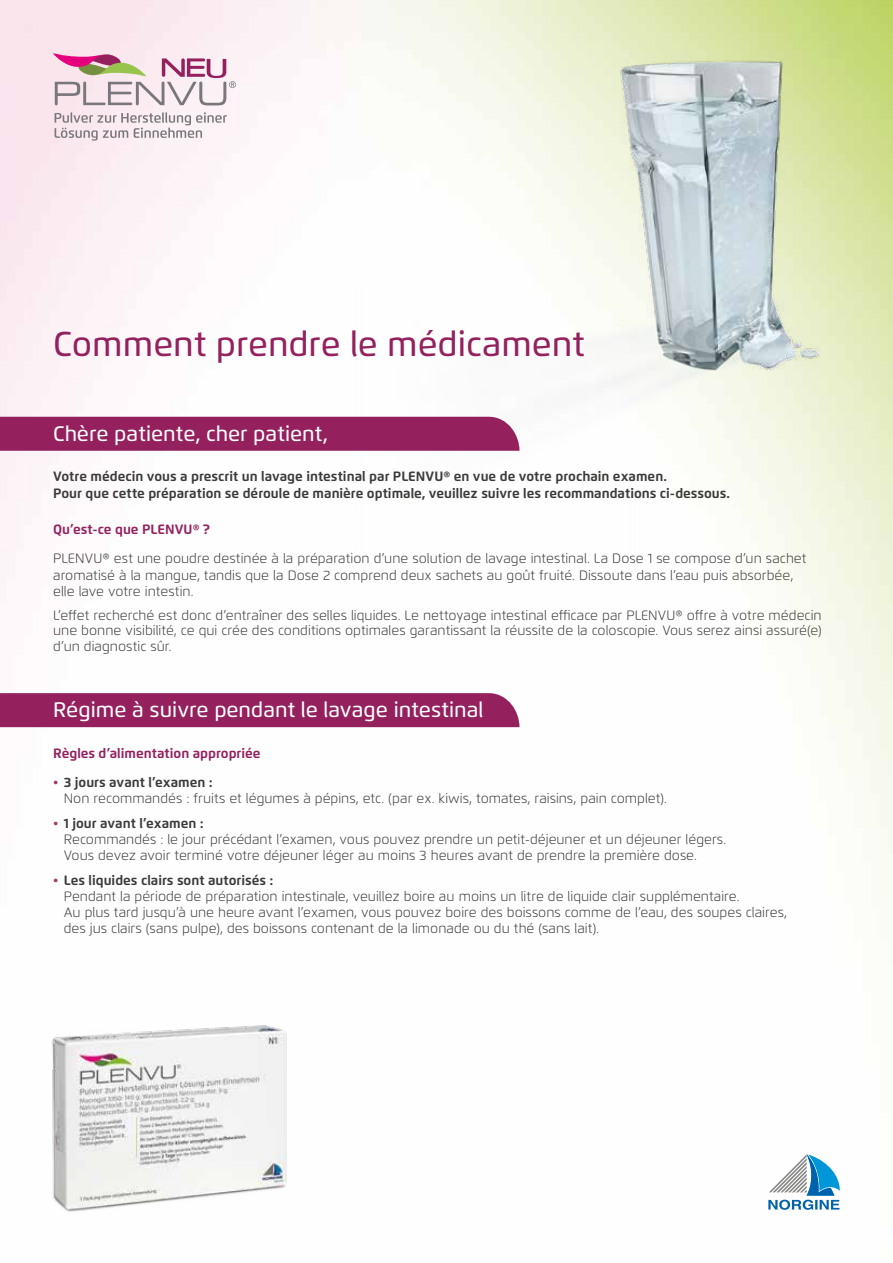
<style>
.page{position:relative;width:893px;height:1263px;background:#fff}
.page>*{position:absolute;margin:0;border:0;box-sizing:border-box;transform-origin:0 0}
.t1{font:500 34.5px "Flexo";color:#94215e}
.t2{font:500 21px "Flexo";color:#fff}
.t3{font:300 13.5px/16.2px "Flexo";color:#3b3b3a}
.t4{font:700 13.5px/16.2px "Flexo";color:#3b3b3a}
.t5{font:700 13.5px "Flexo";color:#94215e}
.s1{color:#9e376a}
.s2{font-weight:700}
</style>
<div class="page">
<svg style="left:768px;top:1154px;width:72px;height:56px"></svg>
<img style="left:206px;top:0;width:687px;height:560px">
<svg style="left:53px;top:53px;width:183px;height:52px"></svg>
<svg style="left:55px;top:112px;width:172px;height:29px"></svg>
<div style="left:0;top:693px;width:519px;height:34px;background:#94215e"></div>
<div style="left:0;top:417px;width:519px;height:34px;background:#94215e"></div>
<img style="left:51px;top:1025px;width:236px;height:188px">
<h1 class="t1" style="left:53px;top:323px;width:533px">Comment prendre le médicament</h1>
<h2 class="t2" style="left:53px;top:421px;width:276px">Chère patiente, cher patient,</h2>
<p class="t4" style="left:53px;top:469px;width:678px">Votre médecin vous a prescrit un lavage intestinal par PLENVU® en vue de votre prochain examen.<br>Pour que cette préparation se déroule de manière optimale, veuillez suivre les recommandations ci-dessous.</p>
<p class="t5" style="left:53px;top:521px;width:158px">Qu’est-ce que PLENVU® ?</p>
<p class="t3" style="left:53px;top:551px;width:755px">PLENVU® est une poudre destinée à la préparation d’une solution de lavage intestinal. La Dose 1 se compose d’un sachet aromatisé à la mangue, tandis que la Dose 2 comprend deux sachets au goût fruité. Dissoute dans l’eau puis absorbée, elle lave votre intestin.</p>
<p class="t3" style="left:53px;top:607px;width:770px;line-height:15.5px;text-align:justify">L’effet recherché est donc d’entraîner des selles liquides. Le nettoyage intestinal efficace par PLENVU® offre à votre médecin une bonne visibilité, ce qui crée des conditions optimales garantissant la réussite de la coloscopie. Vous serez ainsi assuré(e) d’un diagnostic sûr.</p>
<h2 class="t2" style="left:53px;top:697px;width:432px">Régime à suivre pendant le lavage intestinal</h2>
<p class="t5" style="left:53px;top:745px;width:209px">Règles d’alimentation appropriée</p>
<p class="t3" style="left:64px;top:774px;width:605px;text-indent:-11px"><span class="s1">•</span> <span class="s2">3 jours avant l’examen :<br></span>Non recommandés : fruits et légumes à pépins, etc. (par ex. kiwis, tomates, raisins, pain complet).</p>
<p class="t3" style="left:64px;top:815px;width:664px;text-indent:-11px"><span class="s1">•</span> <span class="s2">1 jour avant l’examen :<br></span>Recommandés : le jour précédant l’examen, vous pouvez prendre un petit-déjeuner et un déjeuner légers.<br>Vous devez avoir terminé votre déjeuner léger au moins 3 heures avant de prendre la première dose.</p>
<p class="t3" style="left:64px;top:872px;width:725px;text-indent:-11px"><span class="s1">•</span> <span class="s2">Les liquides clairs sont autorisés :<br></span>Pendant la période de préparation intestinale, veuillez boire au moins un litre de liquide clair supplémentaire.<br>Au plus tard jusqu’à une heure avant l’examen, vous pouvez boire des boissons comme de l’eau, des soupes claires, des jus clairs (sans pulpe), des boissons contenant de la limonade ou du thé (sans lait).</p>
</div>
